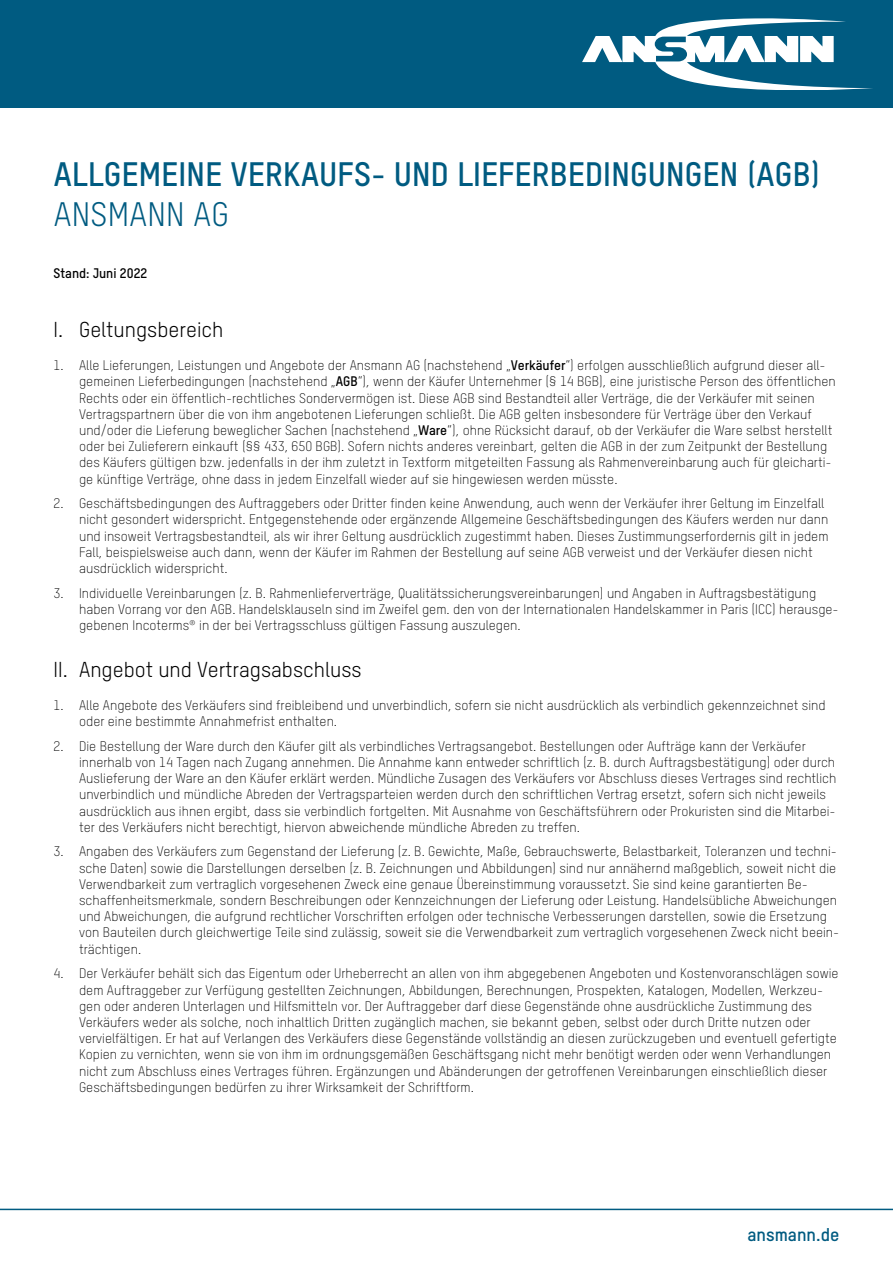
<style>
.page{position:relative;width:893px;height:1263px;background:#fff}
.page>*{position:absolute;margin:0;border:0;box-sizing:border-box;transform-origin:0 0}
.t1{font:33px "T Star Pro Bold";letter-spacing:.01em;color:#005b81}
.t2{font:33px "T Star Pro Regular";letter-spacing:.01em;color:#005b81}
.t3{font:21px "T Star Pro Regular";color:#000}
.t4{font:18px "T Star Pro Bold";color:#005b81}
.t5{font:13.5px/16.2px "T Star Pro Light";color:#000}
.t6{font:13.5px "T Star Pro Bold";color:#000}
.s1{font-family:"T Star Pro Bold"}
</style>
<div class="page">
<div style="left:0;top:0;width:893px;height:108px;background:#005b81"></div>
<svg style="left:582px;top:18px;width:291px;height:72px"></svg>
<hr style="left:0;top:1209px;width:893px;height:1px;background:#005b81">
<h1 class="t1" style="left:54px;top:150px;width:768px">ALLGEMEINE VERKAUFS- UND LIEFERBEDINGUNGEN (AGB)</h1>
<h1 class="t2" style="left:54px;top:191px;width:177px">ANSMANN AG</h1>
<p class="t6" style="left:54px;top:263px;width:95px">Stand: Juni 2022</p>
<h2 class="t3" style="left:54px;top:315px;width:171px">I. Geltungsbereich</h2>
<p class="t5" style="left:79px;top:356px;width:758px;text-indent:-26px">1. Alle Lieferungen, Leistungen und Angebote der Ansmann AG (nachstehend „<span class="s1">Verkäufer</span>“) erfolgen ausschließlich aufgrund dieser all&shy;gemeinen Lieferbedingungen (nachstehend „<span class="s1">AGB</span>“), wenn der Käufer Unternehmer (§ 14 BGB), eine juristische Person des öffentlichen Rechts oder ein öffentlich-rechtliches Sondervermögen ist. Diese AGB sind Bestandteil aller Verträge, die der Verkäufer mit seinen Vertragspartnern über die von ihm angebotenen Lieferungen schließt. Die AGB gelten insbesondere für Verträge über den Verkauf und/oder die Lieferung beweglicher Sachen (nachstehend „<span class="s1">Ware</span>“), ohne Rücksicht darauf, ob der Verkäufer die Ware selbst herstellt oder bei Zulieferern einkauft (§§ 433, 650 BGB). Sofern nichts anderes vereinbart, gelten die AGB in der zum Zeitpunkt der Bestellung des Käufers gültigen bzw. jedenfalls in der ihm zuletzt in Textform mitgeteilten Fassung als Rahmenvereinbarung auch für gleicharti&shy;ge künftige Verträge, ohne dass in jedem Einzelfall wieder auf sie hingewiesen werden müsste.</p>
<p class="t5" style="left:79px;top:494px;width:751px;text-indent:-26px">2. Geschäftsbedingungen des Auftraggebers oder Dritter finden keine Anwendung, auch wenn der Verkäufer ihrer Geltung im Einzelfall nicht gesondert widerspricht. Entgegenstehende oder ergänzende Allgemeine Geschäftsbedingungen des Käufers werden nur dann und insoweit Vertragsbestandteil, als wir ihrer Geltung ausdrücklich zugestimmt haben. Dieses Zustimmungserfordernis gilt in jedem Fall, beispielsweise auch dann, wenn der Käufer im Rahmen der Bestellung auf seine AGB verweist und der Verkäufer diesen nicht ausdrücklich widerspricht.</p>
<p class="t5" style="left:79px;top:584px;width:761px;text-indent:-26px">3. Individuelle Vereinbarungen (z. B. Rahmenlieferverträge, Qualitätssicherungsvereinbarungen) und Angaben in Auftragsbestätigung haben Vorrang vor den AGB. Handelsklauseln sind im Zweifel gem. den von der Internationalen Handelskammer in Paris (ICC) herausge&shy;gebenen Incoterms® in der bei Vertragsschluss gültigen Fassung auszulegen.</p>
<h2 class="t3" style="left:54px;top:654px;width:310px">II. Angebot und Vertragsabschluss</h2>
<p class="t5" style="left:79px;top:696px;width:748px;text-indent:-26px">1. Alle Angebote des Verkäufers sind freibleibend und unverbindlich, sofern sie nicht ausdrücklich als verbindlich gekennzeichnet sind oder eine bestimmte Annahmefrist enthalten.</p>
<p class="t5" style="left:79px;top:737px;width:759px;text-indent:-26px">2. Die Bestellung der Ware durch den Käufer gilt als verbindliches Vertragsangebot. Bestellungen oder Aufträge kann der Verkäufer innerhalb von 14 Tagen nach Zugang annehmen. Die Annahme kann entweder schriftlich (z. B. durch Auftragsbestätigung) oder durch Auslieferung der Ware an den Käufer erklärt werden. Mündliche Zusagen des Verkäufers vor Abschluss dieses Vertrages sind rechtlich unverbindlich und mündliche Abreden der Vertragsparteien werden durch den schriftlichen Vertrag ersetzt, sofern sich nicht jeweils ausdrücklich aus ihnen ergibt, dass sie verbindlich fortgelten. Mit Ausnahme von Geschäftsführern oder Prokuristen sind die Mitarbei&shy;ter des Verkäufers nicht berechtigt, hiervon abweichende mündliche Abreden zu treffen.</p>
<p class="t5" style="left:79px;top:843px;width:762px;text-indent:-26px">3. Angaben des Verkäufers zum Gegenstand der Lieferung (z. B. Gewichte, Maße, Gebrauchswerte, Belastbarkeit, Toleranzen und techni&shy;sche Daten) sowie die Darstellungen derselben (z. B. Zeichnungen und Abbildungen) sind nur annähernd maßgeblich, soweit nicht die Verwendbarkeit zum vertraglich vorgesehenen Zweck eine genaue Übereinstimmung voraussetzt. Sie sind keine garantierten Be&shy;schaffenheitsmerkmale, sondern Beschreibungen oder Kennzeichnungen der Lieferung oder Leistung. Handelsübliche Abweichungen und Abweichungen, die aufgrund rechtlicher Vorschriften erfolgen oder technische Verbesserungen darstellen, sowie die Ersetzung von Bauteilen durch gleichwertige Teile sind zulässig, soweit sie die Verwendbarkeit zum vertraglich vorgesehenen Zweck nicht beein&shy;trächtigen.</p>
<p class="t5" style="left:79px;top:965px;width:761px;text-indent:-26px">4. Der Verkäufer behält sich das Eigentum oder Urheberrecht an allen von ihm abgegebenen Angeboten und Kostenvoranschlägen sowie dem Auftraggeber zur Verfügung gestellten Zeichnungen, Abbildungen, Berechnungen, Prospekten, Katalogen, Modellen, Werkzeu&shy;gen oder anderen Unterlagen und Hilfsmitteln vor. Der Auftraggeber darf diese Gegenstände ohne ausdrückliche Zustimmung des Verkäufers weder als solche, noch inhaltlich Dritten zugänglich machen, sie bekannt geben, selbst oder durch Dritte nutzen oder vervielfältigen. Er hat auf Verlangen des Verkäufers diese Gegenstände vollständig an diesen zurückzugeben und eventuell gefertigte Kopien zu vernichten, wenn sie von ihm im ordnungsgemäßen Geschäftsgang nicht mehr benötigt werden oder wenn Verhandlungen nicht zum Abschluss eines Vertrages führen. Ergänzungen und Abänderungen der getroffenen Vereinbarungen einschließlich dieser Geschäftsbedingungen bedürfen zu ihrer Wirksamkeit der Schriftform.</p>
<h3 class="t4" style="left:747px;top:1221px;width:93px">ansmann.de</h3>
</div>
